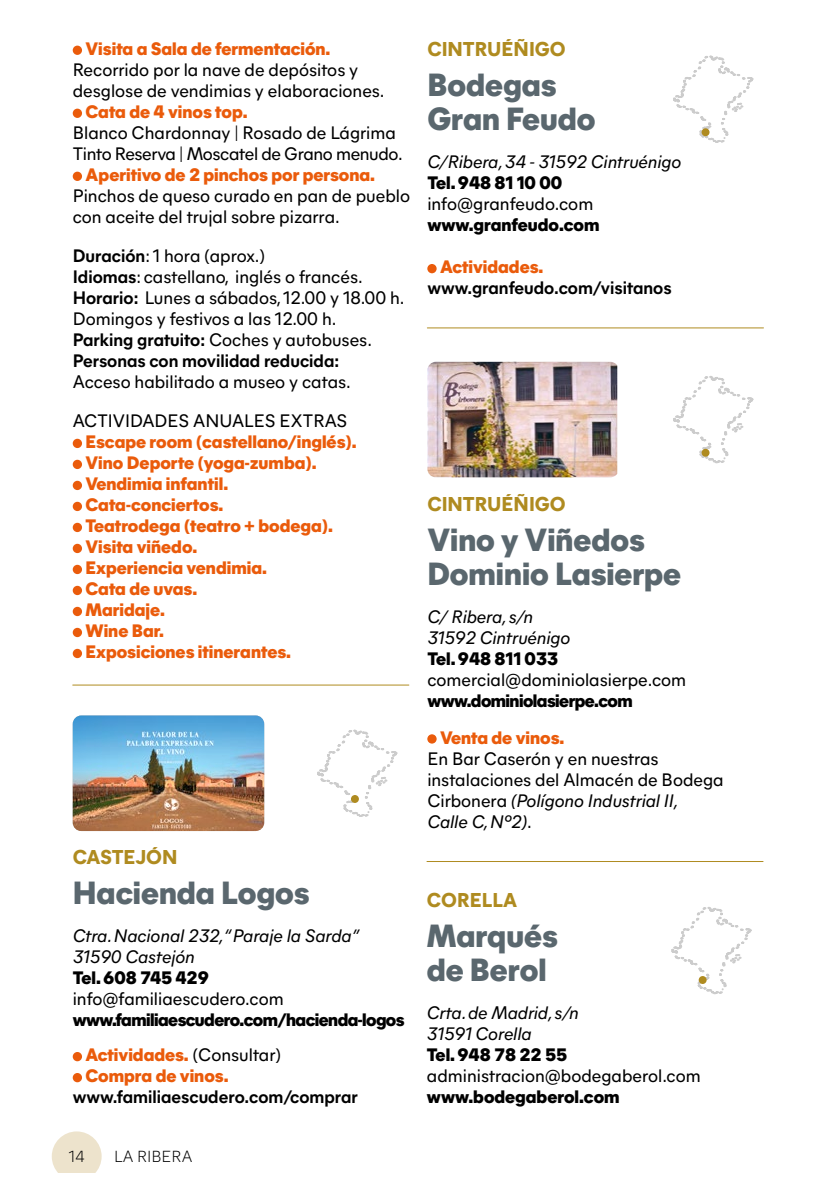
<style>
.page{position:relative;width:817px;height:1191px;background:#fff}
.page>*{position:absolute;margin:0;border:0;box-sizing:border-box;transform-origin:0 0}
.t1{font:800 32px "Mier A";color:#5a676e}
.t2{font:800 20px "Mier A";color:#af8b20}
.t3{font:18px/21px "Mier A";color:#000}
.t4{font:800 18px "Mier A";color:#ea5b0b}
.t5{font:italic 18px/21px "Mier A";color:#000}
.t6{font:800 18px "Mier A";color:#000}
.t7{font:700 18px "Mier A";color:#000}
.t8{font:18px/21px "Mier A";letter-spacing:-.02em;color:#000}
.t9{font:800 18px "Mier A";letter-spacing:-.03em;color:#000}
.t10{font:300 16px "Mier A";color:#000}
.s1{font-weight:800;color:#ea5b0b}
.s2{font-weight:700}
.s3{font-weight:400;color:#000}
.s4{font-style:italic}
.s5{font-style:normal}
</style>
<div class="page">
<div style="left:73px;top:46px;width:9px;height:9px;background:#ea5b0b;border-radius:50%"></div>
<div style="left:73px;top:109px;width:9px;height:9px;background:#ea5b0b;border-radius:50%"></div>
<div style="left:73px;top:172px;width:9px;height:9px;background:#ea5b0b;border-radius:50%"></div>
<div style="left:73px;top:439px;width:9px;height:9px;background:#ea5b0b;border-radius:50%"></div>
<div style="left:73px;top:460px;width:9px;height:9px;background:#ea5b0b;border-radius:50%"></div>
<div style="left:73px;top:481px;width:9px;height:9px;background:#ea5b0b;border-radius:50%"></div>
<div style="left:73px;top:502px;width:9px;height:9px;background:#ea5b0b;border-radius:50%"></div>
<div style="left:73px;top:523px;width:9px;height:9px;background:#ea5b0b;border-radius:50%"></div>
<div style="left:73px;top:544px;width:9px;height:9px;background:#ea5b0b;border-radius:50%"></div>
<div style="left:73px;top:565px;width:9px;height:9px;background:#ea5b0b;border-radius:50%"></div>
<div style="left:73px;top:586px;width:9px;height:9px;background:#ea5b0b;border-radius:50%"></div>
<div style="left:73px;top:607px;width:9px;height:9px;background:#ea5b0b;border-radius:50%"></div>
<div style="left:73px;top:628px;width:9px;height:9px;background:#ea5b0b;border-radius:50%"></div>
<div style="left:73px;top:649px;width:9px;height:9px;background:#ea5b0b;border-radius:50%"></div>
<div style="left:73px;top:1052px;width:9px;height:9px;background:#ea5b0b;border-radius:50%"></div>
<div style="left:73px;top:1073px;width:9px;height:9px;background:#ea5b0b;border-radius:50%"></div>
<div style="left:427px;top:734px;width:9px;height:9px;background:#ea5b0b;border-radius:50%"></div>
<div style="left:427px;top:264px;width:9px;height:9px;background:#ea5b0b;border-radius:50%"></div>
<img style="left:73px;top:715px;width:191px;height:116px">
<img style="left:427px;top:362px;width:190px;height:115px">
<svg style="left:317px;top:729px;width:81px;height:88px"></svg>
<svg style="left:673px;top:55px;width:81px;height:88px"></svg>
<svg style="left:673px;top:376px;width:81px;height:88px"></svg>
<svg style="left:671px;top:907px;width:81px;height:88px"></svg>
<hr style="left:73px;top:684px;width:336px;height:1px;background:#af8b20">
<hr style="left:427px;top:327px;width:336px;height:1px;background:#af8b20">
<hr style="left:427px;top:861px;width:336px;height:1px;background:#af8b20">
<div style="left:351px;top:795px;width:8px;height:8px;background:#af8b20;border-radius:50%"></div>
<div style="left:701px;top:128px;width:8px;height:8px;background:#af8b20;border-radius:50%"></div>
<div style="left:701px;top:449px;width:8px;height:8px;background:#af8b20;border-radius:50%"></div>
<div style="left:698px;top:976px;width:8px;height:8px;background:#af8b20;border-radius:50%"></div>
<div style="left:52px;top:1131px;width:50px;height:50px;background:#ede3cc;border-radius:50%"></div>
<div style="left:0;top:1173px;width:153px;height:18px;background:#fff"></div>
<p class="t4" style="left:85px;top:35px;width:246px">Visita a Sala de fermentación.</p>
<p class="t3" style="left:73px;top:58px;width:313px">Recorrido por la nave de depósitos y desglose de vendimias y elaboraciones.</p>
<p class="t4" style="left:85px;top:98px;width:164px">Cata de 4 vinos top.</p>
<p class="t8" style="left:73px;top:121px;width:331px">Blanco Chardonnay | Rosado de Lágrima<br>Tinto Reserva | Moscatel de Grano menudo.</p>
<p class="t3" style="left:73px;top:163px;width:339px;text-indent:13px"><span class="s1">Aperitivo de 2 pinchos por persona.<br></span>Pinchos de queso curado en pan de pueblo con aceite del trujal sobre pizarra.</p>
<p class="t3" style="left:73px;top:244px;width:194px"><span class="s2">Duración</span>: 1 hora (aprox.)</p>
<p class="t3" style="left:73px;top:265px;width:291px"><span class="s2">Idiomas</span>: castellano, inglés o francés.</p>
<p class="t3" style="left:73px;top:286px;width:333px"><span class="s2">Horario:</span> Lunes a sábados, 12.00 y 18.00 h.</p>
<p class="t3" style="left:73px;top:307px;width:265px">Domingos y festivos a las 12.00 h.</p>
<p class="t3" style="left:73px;top:328px;width:301px"><span class="s2">Parking gratuito:</span> Coches y autobuses.</p>
<p class="t7" style="left:73px;top:347px;width:268px">Personas con movilidad reducida:</p>
<p class="t3" style="left:73px;top:370px;width:279px">Acceso habilitado a museo y catas.</p>
<p class="t3" style="left:73px;top:409px;width:276px">ACTIVIDADES ANUALES EXTRAS</p>
<p class="t4" style="left:85px;top:428px;width:272px">Escape room (castellano/inglés).</p>
<p class="t4" style="left:85px;top:449px;width:232px">Vino Deporte (yoga-zumba).</p>
<p class="t4" style="left:85px;top:470px;width:144px">Vendimia infantil.</p>
<p class="t4" style="left:85px;top:491px;width:139px">Cata-conciertos.</p>
<p class="t4" style="left:85px;top:512px;width:249px">Teatrodega (teatro + bodega).</p>
<p class="t4" style="left:85px;top:533px;width:113px">Visita viñedo.</p>
<p class="t4" style="left:85px;top:554px;width:183px">Experiencia vendimia.</p>
<p class="t4" style="left:85px;top:575px;width:113px">Cata de uvas.</p>
<p class="t4" style="left:85px;top:596px;width:81px">Maridaje.</p>
<p class="t4" style="left:85px;top:617px;width:80px">Wine Bar.</p>
<p class="t4" style="left:85px;top:638px;width:207px">Exposiciones itinerantes.</p>
<p class="t2" style="left:73px;top:843px;width:106px">CASTEJÓN</p>
<p class="t1" style="left:73px;top:870px;width:238px">Hacienda Logos</p>
<p class="t5" style="left:73px;top:924px;width:288px">Ctra. Nacional 232,“ Paraje la Sarda”<br>31590 Castejón</p>
<p class="t6" style="left:73px;top:964px;width:138px">Tel. 608 745 429</p>
<p class="t3" style="left:73px;top:987px;width:212px">info@familiaescudero.com</p>
<p class="t9" style="left:73px;top:1006px;width:333px">www.familiaescudero.com/hacienda-logos</p>
<p class="t4" style="left:85px;top:1041px;width:197px">Actividades. <span class="s3">(Consultar)</span></p>
<p class="t4" style="left:85px;top:1062px;width:145px">Compra de vinos.</p>
<p class="t7" style="left:73px;top:1083px;width:286px">www.familiaescudero.com/comprar</p>
<p class="t10" style="left:69px;top:1145px;width:17px">14</p>
<p class="t10" style="left:114px;top:1145px;width:80px">LA RIBERA</p>
<p class="t2" style="left:427px;top:35px;width:140px">CINTRUÉÑIGO</p>
<p class="t1" style="left:427px;top:62px;width:131px">Bodegas</p>
<p class="t1" style="left:427px;top:96px;width:170px">Gran Feudo</p>
<p class="t5" style="left:427px;top:150px;width:255px">C/Ribera, 34 - 31592 Cintruénigo</p>
<p class="t6" style="left:427px;top:170px;width:136px">Tel. 948 81 10 00</p>
<p class="t3" style="left:427px;top:192px;width:167px">info@granfeudo.com</p>
<p class="t6" style="left:427px;top:212px;width:173px">www.granfeudo.com</p>
<p class="t4" style="left:440px;top:254px;width:105px">Actividades.</p>
<p class="t7" style="left:427px;top:275px;width:246px">www.granfeudo.com/visitanos</p>
<p class="t2" style="left:427px;top:489px;width:140px">CINTRUÉÑIGO</p>
<p class="t1" style="left:427px;top:516px;width:219px">Vino y Viñedos</p>
<p class="t1" style="left:427px;top:550px;width:255px">Dominio Lasierpe</p>
<p class="t5" style="left:427px;top:604px;width:107px">C/ Ribera, s/n</p>
<p class="t5" style="left:427px;top:625px;width:144px">31592 Cintruénigo</p>
<p class="t6" style="left:427px;top:645px;width:132px">Tel. 948 811 033</p>
<p class="t3" style="left:427px;top:667px;width:260px">comercial@dominiolasierpe.com</p>
<p class="t9" style="left:427px;top:687px;width:207px">www.dominiolasierpe.com</p>
<p class="t4" style="left:440px;top:724px;width:126px">Venta de vinos.</p>
<p class="t3" style="left:427px;top:746px;width:298px">En Bar Caserón y en nuestras instalaciones del Almacén de Bodega<br>Cirbonera <span class="s4">(Polígono Industrial II,</span></p>
<p class="t5" style="left:427px;top:809px;width:106px">Calle C, Nº2)<span class="s5">.</span></p>
<p class="t2" style="left:427px;top:886px;width:92px">CORELLA</p>
<p class="t1" style="left:427px;top:913px;width:132px">Marqués</p>
<p class="t1" style="left:427px;top:947px;width:121px">de Berol</p>
<p class="t5" style="left:427px;top:1001px;width:153px">Crta. de Madrid, s/n</p>
<p class="t5" style="left:427px;top:1022px;width:106px">31591 Corella</p>
<p class="t6" style="left:427px;top:1041px;width:142px">Tel. 948 78 22 55</p>
<p class="t3" style="left:427px;top:1064px;width:275px">administracion@bodegaberol.com</p>
<p class="t6" style="left:427px;top:1083px;width:194px">www.bodegaberol.com</p>
</div>
